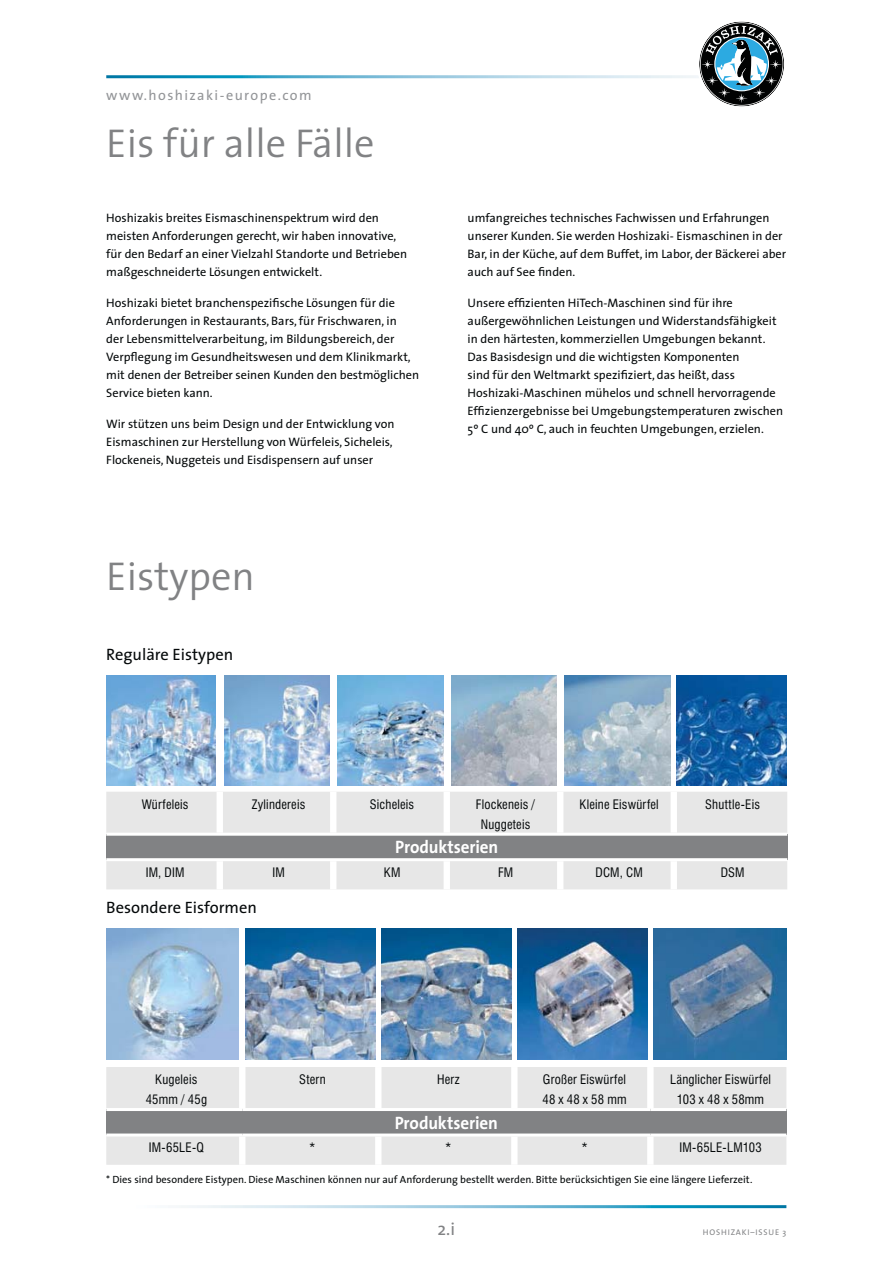
<style>
.page{position:relative;width:893px;height:1263px;background:#fff}
.page>*{position:absolute;margin:0;border:0;box-sizing:border-box;transform-origin:0 0}
.t1{font:300 40.5px "The Sans";color:#818284}
.t2{font:700 18px "The Sans";letter-spacing:-.005em;color:#fff;scale:.95 1}
.t3{font:18px "The Sans";color:#818284}
.t4{font:16.5px "The Sans";color:#040809}
.t5{font:14.25px "The Sans";letter-spacing:.1em;color:#939598}
.t6{font:condensed 12.75px/19.5px "Swiss 721 BT";letter-spacing:.015em;color:#040809;text-align:center}
.t7{font:12.3px/18px "The Sans";color:#040809}
.t8{font:10.5px "The Sans";color:#040809}
.t9{font:8.25px "The Sans";letter-spacing:.1em;color:#818284}
</style>
<div class="page">
<svg style="left:701px;top:23px;width:81px;height:82px"></svg>
<div style="left:697px;top:19px;width:89px;height:90px;border:2px solid #fff;border-radius:50%"></div>
<img style="left:106px;top:676px;width:110px;height:109px">
<img style="left:677px;top:676px;width:109px;height:109px">
<img style="left:224px;top:676px;width:105px;height:109px">
<img style="left:338px;top:676px;width:105px;height:109px">
<img style="left:451px;top:676px;width:106px;height:109px">
<img style="left:565px;top:676px;width:105px;height:109px">
<img style="left:106px;top:928px;width:133px;height:132px">
<img style="left:654px;top:928px;width:132px;height:132px">
<img style="left:246px;top:928px;width:129px;height:132px">
<img style="left:381px;top:928px;width:130px;height:132px">
<img style="left:517px;top:928px;width:130px;height:132px">
<div style="left:106px;top:792px;width:681px;height:41px;background:#e7e7e7"></div>
<div style="left:106px;top:834px;width:681px;height:26px;background:#818284"></div>
<div style="left:106px;top:861px;width:681px;height:28px;background:#e7e7e7"></div>
<div style="left:217px;top:792px;width:6px;height:41px;background:#fff"></div>
<div style="left:330px;top:792px;width:6px;height:41px;background:#fff"></div>
<div style="left:444px;top:792px;width:6px;height:41px;background:#fff"></div>
<div style="left:557px;top:792px;width:6px;height:41px;background:#fff"></div>
<div style="left:217px;top:861px;width:6px;height:28px;background:#fff"></div>
<div style="left:330px;top:861px;width:6px;height:28px;background:#fff"></div>
<div style="left:444px;top:861px;width:6px;height:28px;background:#fff"></div>
<div style="left:557px;top:861px;width:6px;height:28px;background:#fff"></div>
<div style="left:670px;top:792px;width:7px;height:41px;background:#fff"></div>
<div style="left:670px;top:861px;width:7px;height:28px;background:#fff"></div>
<hr style="left:106px;top:833px;width:681px;height:3px;background:#fff">
<hr style="left:106px;top:858px;width:681px;height:3px;background:#fff">
<div style="left:106px;top:1067px;width:680px;height:41px;background:#e7e7e7"></div>
<div style="left:106px;top:1110px;width:680px;height:25px;background:#818284"></div>
<div style="left:106px;top:1137px;width:680px;height:28px;background:#e7e7e7"></div>
<div style="left:239px;top:1067px;width:6px;height:41px;background:#fff"></div>
<div style="left:375px;top:1067px;width:6px;height:41px;background:#fff"></div>
<div style="left:511px;top:1067px;width:6px;height:41px;background:#fff"></div>
<div style="left:647px;top:1067px;width:6px;height:41px;background:#fff"></div>
<div style="left:239px;top:1137px;width:6px;height:28px;background:#fff"></div>
<div style="left:375px;top:1137px;width:6px;height:28px;background:#fff"></div>
<div style="left:511px;top:1137px;width:6px;height:28px;background:#fff"></div>
<div style="left:647px;top:1137px;width:6px;height:28px;background:#fff"></div>
<hr style="left:106px;top:1108px;width:136px;height:3px;background:#fff">
<hr style="left:242px;top:1108px;width:408px;height:3px;background:#fff">
<hr style="left:650px;top:1108px;width:136px;height:3px;background:#fff">
<hr style="left:106px;top:1134px;width:136px;height:3px;background:#fff">
<hr style="left:242px;top:1134px;width:408px;height:3px;background:#fff">
<hr style="left:650px;top:1134px;width:136px;height:3px;background:#fff">
<p class="t5" style="left:106px;top:90px;width:207px">www.hoshizaki-europe.com</p>
<h1 class="t1" style="left:106px;top:127px;width:270px">Eis für alle Fälle</h1>
<p class="t7" style="left:106px;top:210px;width:302px">Hoshizakis breites Eismaschinenspektrum wird den meisten Anforderungen gerecht, wir haben innovative, für den Bedarf an einer Vielzahl Standorte und Betrieben maßgeschneiderte Lösungen entwickelt.</p>
<p class="t7" style="left:106px;top:295px;width:314px">Hoshizaki bietet branchenspezifische Lösungen für die Anforderungen in Restaurants, Bars, für Frischwaren, in<br>der Lebensmittelverarbeitung, im Bildungsbereich, der Verpflegung im Gesundheitswesen und dem Klinikmarkt, mit denen der Betreiber seinen Kunden den bestmöglichen Service bieten kann.</p>
<p class="t7" style="left:106px;top:416px;width:290px">Wir stützen uns beim Design und der Entwicklung von<br>Eismaschinen zur Herstellung von Würfeleis, Sicheleis,<br>Flockeneis, Nuggeteis und Eisdispensern auf unser</p>
<h1 class="t1" style="left:106px;top:559px;width:150px">Eistypen</h1>
<h3 class="t4" style="left:106px;top:648px;width:128px">Reguläre Eistypen</h3>
<p class="t7" style="left:468px;top:210px;width:320px">umfangreiches technisches Fachwissen und Erfahrungen unserer Kunden. Sie werden Hoshizaki- Eismaschinen in der Bar, in der Küche, auf dem Buffet, im Labor, der Bäckerei aber auch auf See finden.</p>
<p class="t7" style="left:468px;top:295px;width:317px">Unsere effizienten HiTech-Maschinen sind für ihre außergewöhnlichen Leistungen und Widerstandsfähigkeit in den härtesten, kommerziellen Umgebungen bekannt.<br>Das Basisdesign und die wichtigsten Komponenten<br>sind für den Weltmarkt spezifiziert, das heißt, dass Hoshizaki-Maschinen mühelos und schnell hervorragende Effizienzergebnisse bei Umgebungstemperaturen zwischen 5º C und 40º C, auch in feuchten Umgebungen, erzielen.</p>
<p class="t6" style="left:142px;top:795px;width:48px">Würfeleis</p>
<p class="t6" style="left:252px;top:795px;width:55px">Zylindereis</p>
<p class="t6" style="left:370px;top:795px;width:46px">Sicheleis</p>
<p class="t6" style="left:476px;top:795px;width:61px">Flockeneis /<br>Nuggeteis</p>
<p class="t6" style="left:579px;top:795px;width:81px">Kleine Eiswürfel</p>
<p class="t6" style="left:705px;top:795px;width:56px">Shuttle-Eis</p>
<h2 class="t2" style="left:395px;top:839px;width:110px">Produktserien</h2>
<p class="t6" style="left:146px;top:863px;width:40px">IM, DIM</p>
<p class="t6" style="left:272px;top:863px;width:14px">IM</p>
<p class="t6" style="left:384px;top:863px;width:18px">KM</p>
<p class="t6" style="left:498px;top:863px;width:17px">FM</p>
<p class="t6" style="left:595px;top:863px;width:49px">DCM, CM</p>
<p class="t6" style="left:721px;top:863px;width:25px">DSM</p>
<h3 class="t4" style="left:106px;top:901px;width:152px">Besondere Eisformen</h3>
<p class="t6" style="left:146px;top:1071px;width:63px">Kugeleis<br>45mm / 45g</p>
<p class="t6" style="left:299px;top:1071px;width:28px">Stern</p>
<p class="t6" style="left:437px;top:1071px;width:24px">Herz</p>
<p class="t6" style="left:542px;top:1071px;width:86px;text-align:left">Großer Eiswürfel<br>48 x 48 x 58 mm</p>
<p class="t6" style="left:670px;top:1071px;width:102px">Länglicher Eiswürfel<br>103 x 48 x 58mm</p>
<h2 class="t2" style="left:395px;top:1115px;width:110px">Produktserien</h2>
<p class="t6" style="left:149px;top:1139px;width:57px">IM-65LE-Q</p>
<p class="t6" style="left:309px;top:1139px;width:8px">*</p>
<p class="t6" style="left:445px;top:1139px;width:8px">*</p>
<p class="t6" style="left:581px;top:1139px;width:8px">*</p>
<p class="t6" style="left:679px;top:1139px;width:84px">IM-65LE-LM103</p>
<p class="t8" style="left:106px;top:1175px;width:648px">* Dies sind besondere Eistypen. Diese Maschinen können nur auf Anforderung bestellt werden. Bitte berücksichtigen Sie eine längere Lieferzeit.</p>
<h2 class="t3" style="left:438px;top:1222px;width:19px">2.i</h2>
<p class="t9" style="left:703px;top:1229px;width:85px">HOSHIZAKI–ISSUE 3</p>
</div>
